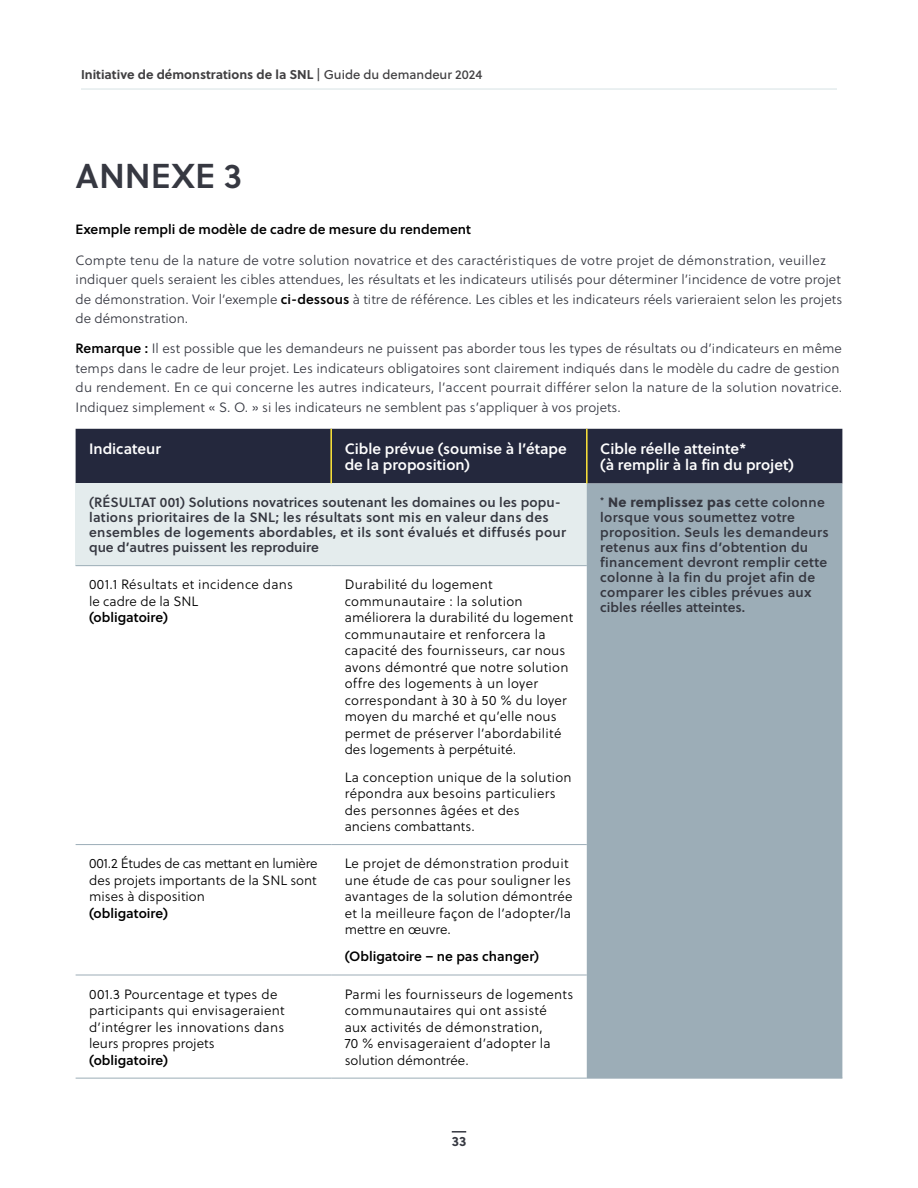
<style>
.page{position:relative;width:918px;height:1188px;background:#fff}
.page>*{position:absolute;margin:0;border:0;box-sizing:border-box;transform-origin:0 0}
.H2_Subhead_Chapters{font:34.5px "Soleil Sb";color:#363841}
.Table_head_column_left{font:15px/16.5px "Soleil Sb";color:#fff}
.Table_body_left{font:13.5px/16.5px "Soleil Lt";letter-spacing:.02em;color:#000}
.P_Body{font:13.5px/19.5px "Soleil Lt";letter-spacing:.005em;color:#363841}
.Table_head_row_left{font:13.5px/15px "Soleil Sb";letter-spacing:.02em;color:#363841}
.Table_body_left-2{font:13.5px/16.5px "Soleil Lt";color:#000}
.P_Body_TOC{font:13.5px "Soleil Sb";color:#000}
.Table_body_left-3{font:13.5px "Soleil Sb";color:#000}
.t1{font:700 13.5px "Soleil";color:#363841}
.t2{font:700 12.75px "Soleil";color:#414042}
.s1{font-family:"Soleil Bk";font-weight:400}
.s2{font-family:"Soleil Sb";color:#000}
.s3{font-family:"Soleil Xb"}
.s4{font-family:"Soleil Sb"}
</style>
<div class="page">
<div style="left:76px;top:429px;width:766px;height:55px;background:#24283d"></div>
<div style="left:76px;top:484px;width:511px;height:82px;background:#e4eced"></div>
<div style="left:587px;top:484px;width:255px;height:594px;background:#9cadb7"></div>
<hr style="left:587px;top:1078px;width:255px;height:1px;background:#9cadb7">
<hr style="left:330px;top:429px;width:2px;height:55px;background:#ffe639">
<hr style="left:586px;top:429px;width:2px;height:55px;background:#ffe639">
<hr style="left:76px;top:565px;width:255px;height:1px;background:#9cadb7">
<hr style="left:331px;top:565px;width:256px;height:1px;background:#9cadb7">
<hr style="left:76px;top:844px;width:255px;height:1px;background:#9cadb7">
<hr style="left:331px;top:844px;width:256px;height:1px;background:#9cadb7">
<hr style="left:76px;top:975px;width:255px;height:1px;background:#9cadb7">
<hr style="left:331px;top:975px;width:256px;height:1px;background:#9cadb7">
<hr style="left:76px;top:1078px;width:255px;height:1px;background:#9cadb7">
<hr style="left:331px;top:1078px;width:256px;height:1px;background:#9cadb7">
<svg style="left:452px;top:1131px;width:14px;height:2px"></svg>
<hr style="left:81px;top:88px;width:756px;height:2px;background:#e4eced">
<p class="t2" style="left:81px;top:64px;width:403px">Initiative de démonstrations de la SNL <span class="s1">| Guide du demandeur 2024</span></p>
<h2 class="H2_Subhead_Chapters" style="left:76px;top:149px;width:168px">ANNEXE 3</h2>
<p class="P_Body_TOC" style="left:76px;top:219px;width:397px">Exemple rempli de modèle de cadre de mesure du rendement</p>
<p class="P_Body" style="left:76px;top:250px;width:768px">Compte tenu de la nature de votre solution novatrice et des caractéristiques de votre projet de démonstration, veuillez indiquer quels seraient les cibles attendues, les résultats et les indicateurs utilisés pour déterminer l’incidence de votre projet de démonstration . Voir l’exemple <span class="s2">ci-dessous</span> à titre de référence . Les cibles et les indicateurs réels varieraient selon les projets de démonstration .</p>
<p class="P_Body" style="left:76px;top:339px;width:768px"><span class="s2">Remarque :</span> Il est possible que les demandeurs ne puissent pas aborder tous les types de résultats ou d’indicateurs en même temps dans le cadre de leur projet . Les indicateurs obligatoires sont clairement indiqués dans le modèle du cadre de gestion du rendement . En ce qui concerne les autres indicateurs, l’accent pourrait différer selon la nature de la solution novatrice .<br>Indiquez simplement « S . O . » si les indicateurs ne semblent pas s’appliquer à vos projets .</p>
<p class="Table_head_column_left" style="left:89px;top:439px;width:73px">Indicateur</p>
<p class="Table_head_column_left" style="left:345px;top:439px;width:224px">Cible prévue (soumise à l’étape de la proposition)</p>
<p class="Table_head_column_left" style="left:600px;top:439px;width:195px">Cible réelle atteinte*<br>(à remplir à la fin du projet)</p>
<p class="Table_head_row_left" style="left:89px;top:494px;width:478px">(RÉSULTAT 001) Solutions novatrices soutenant les domaines ou les popu&shy;lations prioritaires de la SNL; les résultats sont mis en valeur dans des ensembles de logements abordables, et ils sont évalués et diffusés pour que d’autres puissent les reproduire</p>
<p class="Table_head_row_left" style="left:600px;top:494px;width:230px"><sup>*</sup> <span class="s3">Ne remplissez pas</span> cette colonne lorsque vous soumettez votre proposition. Seuls les demandeurs retenus aux fins d’obtention du financement devront remplir cette colonne à la fin du projet afin de comparer les cibles prévues aux cibles réelles atteintes.</p>
<p class="Table_body_left" style="left:89px;top:576px;width:206px">001 .1 Résultats et incidence dans le cadre de la SNL<br><span class="s4">(obligatoire)</span></p>
<p class="Table_body_left" style="left:345px;top:576px;width:230px">Durabilité du logement communautaire : la solution améliorera la durabilité du logement communautaire et renforcera la capacité des fournisseurs, car nous avons démontré que notre solution offre des logements à un loyer correspondant à 30 à 50 % du loyer moyen du marché et qu’elle nous permet de préserver l’abordabilité des logements à perpétuité .</p>
<p class="Table_body_left" style="left:345px;top:768px;width:229px">La conception unique de la solution répondra aux besoins particuliers des personnes âgées et des<br>anciens combattants .</p>
<p class="Table_body_left-2" style="left:89px;top:855px;width:230px">001 .2 Études de cas mettant en lumière des projets importants de la SNL sont mises à disposition<br><span class="s4">(obligatoire)</span></p>
<p class="Table_body_left" style="left:345px;top:855px;width:229px">Le projet de démonstration produit une étude de cas pour souligner les avantages de la solution démontrée et la meilleure façon de l’adopter/la mettre en œuvre .</p>
<p class="Table_body_left-3" style="left:345px;top:946px;width:196px">(Obligatoire – ne pas changer)</p>
<p class="Table_body_left" style="left:89px;top:986px;width:197px">001 .3 Pourcentage et types de participants qui envisageraient d’intégrer les innovations dans leurs propres projets <span class="s4">(obligatoire)</span></p>
<p class="Table_body_left" style="left:345px;top:986px;width:230px">Parmi les fournisseurs de logements communautaires qui ont assisté<br>aux activités de démonstration,<br>70 % envisageraient d’adopter la solution démontrée .</p>
<p class="t1" style="left:452px;top:1131px;width:16px">33</p>
</div>
